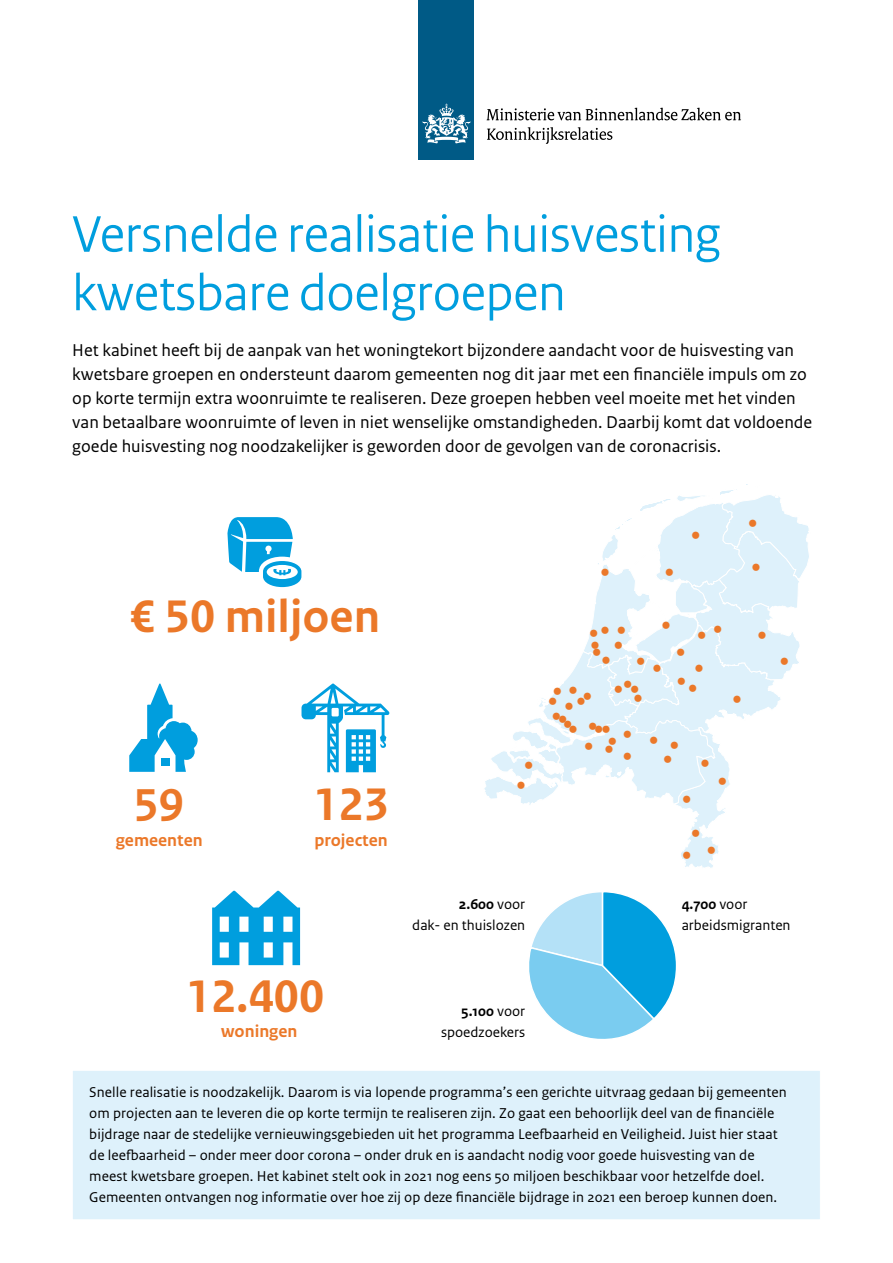
<style>
.page{position:relative;width:893px;height:1263px;background:#fff}
.page>*{position:absolute;margin:0;border:0;box-sizing:border-box;transform-origin:0 0}
.t1{font:54px/58.5px "Rijksoverheid Sans Heading";color:#009ede}
.t2{font:700 48px "Rijksoverheid Sans Text";color:#eb7829}
.t3{font:700 29.4px/62.8px "Rijksoverheid Serif";color:#eb7829}
.t4{font:18px/24px "Rijksoverheid Sans Text";color:#000}
.t5{font:700 18px "Rijksoverheid Sans Text";color:#eb7829}
.t6{font:15px/21px "Rijksoverheid Sans Text";letter-spacing:.005em;color:#000}
.s1{font-weight:700}
</style>
<div class="page">
<div style="left:72px;top:1070px;width:749px;height:150px;background:#def1fb;border:1px solid #fff"></div>
<div style="left:419px;top:0;width:55px;height:159px;background:#005a86"></div>
<svg style="left:423px;top:104px;width:47px;height:40px"></svg>
<svg style="left:486px;top:108px;width:255px;height:12px"></svg>
<svg style="left:487px;top:127px;width:125px;height:17px"></svg>
<svg style="left:529px;top:892px;width:147px;height:147px"></svg>
<svg style="left:227px;top:517px;width:74px;height:70px"></svg>
<svg style="left:212px;top:890px;width:88px;height:75px"></svg>
<svg style="left:301px;top:683px;width:88px;height:89px"></svg>
<svg style="left:129px;top:683px;width:69px;height:89px"></svg>
<div style="left:161px;top:758px;width:9px;height:8px;background:#009ede"></div>
<svg style="left:484px;top:484px;width:325px;height:384px"></svg>
<h1 class="t1" style="left:72px;top:206px;width:650px">Versnelde realisatie huisvesting kwetsbare doelgroepen</h1>
<p class="t4" style="left:72px;top:338px;width:741px">Het kabinet heeft bij de aanpak van het woningtekort bijzondere aandacht voor de huisvesting van kwetsbare groepen en ondersteunt daarom gemeenten nog dit jaar met een financiële impuls om zo op korte termijn extra woonruimte te realiseren. Deze groepen hebben veel moeite met het vinden van betaalbare woonruimte of leven in niet wenselijke omstandigheden. Daarbij komt dat voldoende goede huisvesting nog noodzakelijker is geworden door de gevolgen van de coronacrisis.</p>
<h2 class="t2" style="left:130px;top:589px;width:252px">€ 50 miljoen</h2>
<h2 class="t2" style="left:134px;top:770px;width:51px">59</h2>
<p class="t5" style="left:116px;top:830px;width:88px">gemeenten</p>
<h2 class="t2" style="left:313px;top:778px;width:77px">123</h2>
<p class="t5" style="left:314px;top:830px;width:75px">projecten</p>
<h2 class="t2" style="left:186px;top:969px;width:140px">12.400</h2>
<p class="t5" style="left:221px;top:1021px;width:78px">woningen</p>
<h3 class="t3" style="left:600px;top:539px;width:12px">•</h3>
<h3 class="t3" style="left:664px;top:539px;width:12px">•</h3>
<h3 class="t3" style="left:690px;top:502px;width:12px">•</h3>
<h3 class="t3" style="left:747px;top:490px;width:12px">•</h3>
<h3 class="t3" style="left:751px;top:533px;width:12px">•</h3>
<h3 class="t3" style="left:523px;top:732px;width:12px">•</h3>
<h3 class="t3" style="left:661px;top:592px;width:12px">•</h3>
<h3 class="t3" style="left:712px;top:596px;width:12px">•</h3>
<h3 class="t3" style="left:600px;top:597px;width:28px">••</h3>
<h3 class="t3" style="left:582px;top:600px;width:18px">• •</h3>
<h3 class="t3" style="left:697px;top:602px;width:12px">•</h3>
<h3 class="t3" style="left:613px;top:612px;width:12px">•</h3>
<h3 class="t3" style="left:613px;top:656px;width:28px">••</h3>
<h3 class="t3" style="left:590px;top:615px;width:14px">••</h3>
<h3 class="t3" style="left:675px;top:618px;width:12px">•</h3>
<h3 class="t3" style="left:601px;top:626px;width:12px">•</h3>
<h3 class="t3" style="left:635px;top:627px;width:12px">•</h3>
<h3 class="t3" style="left:694px;top:635px;width:12px">•</h3>
<h3 class="t3" style="left:652px;top:635px;width:12px">•</h3>
<h3 class="t3" style="left:676px;top:648px;width:12px">•</h3>
<h3 class="t3" style="left:622px;top:651px;width:12px">•</h3>
<h3 class="t3" style="left:688px;top:655px;width:12px">•</h3>
<h3 class="t3" style="left:552px;top:658px;width:28px">••</h3>
<h3 class="t3" style="left:551px;top:685px;width:18px">••</h3>
<h3 class="t3" style="left:633px;top:665px;width:12px">•</h3>
<h3 class="t3" style="left:548px;top:667px;width:12px">•</h3>
<h3 class="t3" style="left:576px;top:667px;width:12px">•</h3>
<h3 class="t3" style="left:564px;top:672px;width:12px">•</h3>
<h3 class="t3" style="left:562px;top:691px;width:12px">•</h3>
<h3 class="t3" style="left:587px;top:693px;width:12px">•</h3>
<h3 class="t3" style="left:593px;top:696px;width:19px">••</h3>
<h3 class="t3" style="left:568px;top:696px;width:12px">•</h3>
<h3 class="t3" style="left:622px;top:701px;width:12px">•</h3>
<h3 class="t3" style="left:649px;top:707px;width:12px">•</h3>
<h3 class="t3" style="left:607px;top:708px;width:12px">•</h3>
<h3 class="t3" style="left:604px;top:716px;width:77px">• • •</h3>
<h3 class="t3" style="left:583px;top:713px;width:12px">•</h3>
<h3 class="t3" style="left:662px;top:726px;width:12px">•</h3>
<h3 class="t3" style="left:700px;top:729px;width:12px">•</h3>
<h3 class="t3" style="left:732px;top:665px;width:12px">•</h3>
<h3 class="t3" style="left:757px;top:602px;width:12px">•</h3>
<h3 class="t3" style="left:779px;top:627px;width:12px">•</h3>
<h3 class="t3" style="left:516px;top:752px;width:12px">•</h3>
<h3 class="t3" style="left:717px;top:748px;width:12px">•</h3>
<h3 class="t3" style="left:681px;top:766px;width:12px">•</h3>
<h3 class="t3" style="left:690px;top:800px;width:12px">•</h3>
<h3 class="t3" style="left:681px;top:822px;width:12px">•</h3>
<h3 class="t3" style="left:706px;top:816px;width:12px">•</h3>
<p class="t6" style="left:412px;top:894px;width:114px;text-align:right"><span class="s1">2.600</span> voor<br>dak- en thuislozen</p>
<p class="t6" style="left:682px;top:894px;width:110px"><span class="s1">4.700</span> voor arbeidsmigranten</p>
<p class="t6" style="left:441px;top:1001px;width:86px;text-align:right"><span class="s1">5.100</span> voor spoedzoekers</p>
<p class="t6" style="left:89px;top:1082px;width:699px">Snelle realisatie is noodzakelijk. Daarom is via lopende programma’s een gerichte uitvraag gedaan bij gemeenten om projecten aan te leveren die op korte termijn te realiseren zijn. Zo gaat een behoorlijk deel van de financiële bijdrage naar de stedelijke vernieuwingsgebieden uit het programma Leefbaarheid en Veiligheid. Juist hier staat de leefbaarheid – onder meer door corona – onder druk en is aandacht nodig voor goede huisvesting van de meest kwetsbare groepen. Het kabinet stelt ook in 2021 nog eens 50 miljoen beschikbaar voor hetzelfde doel.<br>Gemeenten ontvangen nog informatie over hoe zij op deze financiële bijdrage in 2021 een beroep kunnen doen.</p>
</div>
